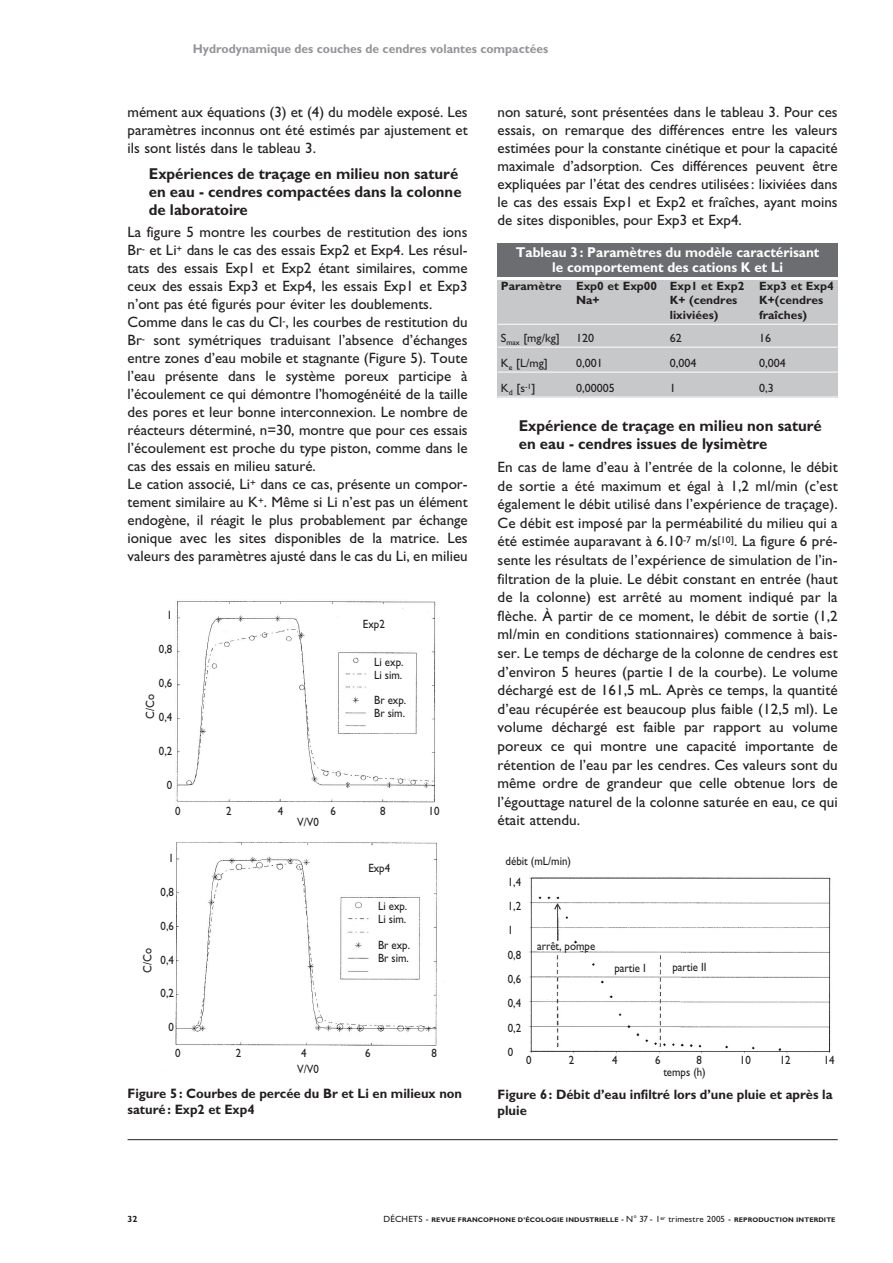
<style>
.page{position:relative;width:893px;height:1263px;background:#fff}
.page>*{position:absolute;margin:0;border:0;box-sizing:border-box;transform-origin:0 0}
.t1{font:700 15.75px/18px "Gill Sans";color:#231f20;scale:.95 1}
.t2{font:15px/18px "Gill Sans";color:#231f20;text-align:justify}
.t3{font:700 14.25px/15px "Gill Sans";color:#fff;text-align:center;scale:.95 1}
.t4{font:700 13.65px/16.5px "Gill Sans";color:#231f20;scale:.95 1}
.t5{font:700 12.75px "Gill Sans";color:#939598;scale:.95 1}
.t6{font:12px/24.3px "Gill Sans";color:#231f20;scale:.91 1}
.t7{font:700 12px/14.4px "Gill Sans";color:#231f20}
.t8{font:12px "Gill Sans";color:#231f20}
.t9{font:700 9px "Gill Sans";color:#231f20}
.t10{font:700 6.75px "Gill Sans";letter-spacing:.015em;color:#231f20}
.s1{font-weight:400;font-size:9px}
</style>
<div class="page">
<img style="left:176px;top:601px;width:260px;height:205px">
<hr style="left:128px;top:1139px;width:710px;height:1px;background:#231f20">
<img style="left:175px;top:842px;width:262px;height:204px">
<img style="left:529px;top:877px;width:302px;height:177px">
<div style="left:497px;top:243px;width:341px;height:34px;background:#6c6d70"></div>
<div style="left:497px;top:280px;width:341px;height:118px;background:#c7c8ca"></div>
<hr style="left:497px;top:324px;width:341px;height:1px;background:#fff">
<hr style="left:497px;top:347px;width:341px;height:1px;background:#fff">
<hr style="left:497px;top:372px;width:341px;height:1px;background:#fff">
<hr style="left:497px;top:397px;width:341px;height:1px;background:#fff">
<p class="t5" style="left:193px;top:44px;width:376px">Hydrodynamique des couches de cendres volantes compactées</p>
<p class="t2" style="left:128px;top:104px;width:342px">mément aux équations (3) et (4) du modèle exposé. Les paramètres inconnus ont été estimés par ajustement et ils sont listés dans le tableau 3.</p>
<p class="t1" style="left:149px;top:166px;width:331px">Expériences de traçage en milieu non saturé en eau - cendres compactées dans la colonne de laboratoire</p>
<p class="t2" style="left:128px;top:225px;width:342px;text-align:left">La figure 5 montre les courbes de restitution des ions Br<sup>-</sup> et Li<sup>+</sup> dans le cas des essais Exp2 et Exp4. Les résul&shy;tats des essais Exp1 et Exp2 étant similaires, comme ceux des essais Exp3 et Exp4, les essais Exp1 et Exp3 n’ont pas été figurés pour éviter les doublements.<br>Comme dans le cas du Cl<sup>-</sup>, les courbes de restitution du Br<sup>-</sup> sont symétriques traduisant l’absence d’échanges entre zones d’eau mobile et stagnante (Figure 5). Toute l’eau présente dans le système poreux participe à l’écoulement ce qui démontre l’homogénéité de la taille des pores et leur bonne interconnexion. Le nombre de réacteurs déterminé, n=30, montre que pour ces essais l’écoulement est proche du type piston, comme dans le cas des essais en milieu saturé.<br>Le cation associé, Li<sup>+</sup> dans ce cas, présente un compor&shy;tement similaire au K<sup>+</sup>. Même si Li n’est pas un élément endogène, il réagit le plus probablement par échange ionique avec les sites disponibles de la matrice. Les valeurs des paramètres ajusté dans le cas du Li, en milieu</p>
<p class="t6" style="left:167px;top:604px;width:7px">1</p>
<p class="t6" style="left:159px;top:638px;width:16px">0,8</p>
<p class="t6" style="left:159px;top:672px;width:16px">0,6</p>
<p class="t6" style="left:159px;top:706px;width:16px">0,4</p>
<p class="t6" style="left:159px;top:740px;width:16px">0,2</p>
<p class="t6" style="left:167px;top:774px;width:7px">0</p>
<p class="t6" style="left:139px;top:719px;width:28px;rotate:-90deg">C/Co</p>
<p class="t6" style="left:363px;top:613px;width:26px">Exp2</p>
<p class="t6" style="left:374px;top:656px;width:34px;line-height:12.9px">Li exp.<br>Li sim.</p>
<p class="t6" style="left:374px;top:695px;width:37px;line-height:12.9px">Br exp.<br>Br sim.</p>
<p class="t6" style="left:175px;top:800px;width:7px">0</p>
<p class="t6" style="left:226px;top:800px;width:7px">2</p>
<p class="t6" style="left:278px;top:800px;width:7px">4</p>
<p class="t6" style="left:330px;top:800px;width:7px">6</p>
<p class="t6" style="left:380px;top:800px;width:7px">8</p>
<p class="t6" style="left:429px;top:800px;width:13px">10</p>
<p class="t6" style="left:297px;top:810px;width:25px">V/V0</p>
<p class="t6" style="left:136px;top:973px;width:28px;rotate:-90deg">C/Co</p>
<p class="t6" style="left:168px;top:846px;width:7px">1</p>
<p class="t6" style="left:161px;top:880px;width:16px">0,8</p>
<p class="t6" style="left:161px;top:914px;width:16px">0,6</p>
<p class="t6" style="left:161px;top:948px;width:16px">0,4</p>
<p class="t6" style="left:161px;top:982px;width:16px">0,2</p>
<p class="t6" style="left:168px;top:1016px;width:7px">0</p>
<p class="t6" style="left:368px;top:857px;width:26px">Exp4</p>
<p class="t6" style="left:378px;top:901px;width:34px;line-height:12.9px">Li exp.<br>Li sim.</p>
<p class="t6" style="left:378px;top:939px;width:37px;line-height:12.9px">Br exp.<br>Br sim.</p>
<p class="t6" style="left:175px;top:1042px;width:7px">0</p>
<p class="t6" style="left:236px;top:1042px;width:7px">2</p>
<p class="t6" style="left:301px;top:1042px;width:7px">4</p>
<p class="t6" style="left:365px;top:1042px;width:7px">6</p>
<p class="t6" style="left:431px;top:1042px;width:8px">8</p>
<p class="t6" style="left:297px;top:1058px;width:25px">V/V0</p>
<p class="t4" style="left:128px;top:1086px;width:354px">Figure 5: Courbes de percée du Br et Li en milieux non saturé: Exp2 et Exp4</p>
<p class="t2" style="left:497px;top:104px;width:342px">non saturé, sont présentées dans le tableau 3. Pour ces essais, on remarque des différences entre les valeurs estimées pour la constante cinétique et pour la capacité maximale d’adsorption. Ces différences peuvent être expliquées par l’état des cendres utilisées: lixiviées dans le cas des essais Exp1 et Exp2 et fraîches, ayant moins de sites disponibles, pour Exp3 et Exp4.</p>
<p class="t3" style="left:516px;top:246px;width:321px">Tableau 3: Paramètres du modèle caractérisant le comportement des cations K et Li</p>
<p class="t7" style="left:576px;top:280px;width:259px;text-indent:-75px">Paramètre Exp0 et Exp00 Exp1 et Exp2 Exp3 et Exp4<br>Na+</p>
<p class="t7" style="left:670px;top:294px;width:69px">K+ (cendres</p>
<p class="t7" style="left:759px;top:294px;width:65px">K+(cendres</p>
<p class="t7" style="left:670px;top:309px;width:50px">lixiviées)</p>
<p class="t7" style="left:759px;top:309px;width:49px">fraîches)</p>
<p class="t8" style="left:501px;top:333px;width:61px">S<sub>max</sub> [mg/kg]</p>
<p class="t8" style="left:576px;top:333px;width:19px">120</p>
<p class="t8" style="left:670px;top:333px;width:13px">62</p>
<p class="t8" style="left:759px;top:333px;width:14px">16</p>
<p class="t8" style="left:501px;top:358px;width:48px">K<sub>e</sub> [L/mg]</p>
<p class="t8" style="left:576px;top:358px;width:28px">0,001</p>
<p class="t8" style="left:670px;top:358px;width:28px">0,004</p>
<p class="t8" style="left:759px;top:358px;width:28px">0,004</p>
<p class="t8" style="left:501px;top:383px;width:36px">K<sub>d</sub> [s<sup>-1</sup>]</p>
<p class="t8" style="left:576px;top:383px;width:40px">0,00005</p>
<p class="t8" style="left:670px;top:383px;width:7px">1</p>
<p class="t8" style="left:759px;top:383px;width:16px">0,3</p>
<p class="t1" style="left:519px;top:418px;width:320px">Expérience de traçage en milieu non saturé en eau - cendres issues de lysimètre</p>
<p class="t2" style="left:497px;top:459px;width:342px;line-height:18.6px">En cas de lame d’eau à l’entrée de la colonne, le débit de sortie a été maximum et égal à 1,2 ml/min (c’est également le débit utilisé dans l’expérience de traçage).<br>Ce débit est imposé par la perméabilité du milieu qui a été estimée auparavant à 6.10<sup>-7</sup> m/s<sup>[10]</sup>. La figure 6 pré&shy;sente les résultats de l’expérience de simulation de l’in&shy;filtration de la pluie. Le débit constant en entrée (haut de la colonne) est arrêté au moment indiqué par la flèche. À partir de ce moment, le débit de sortie (1,2 ml/min en conditions stationnaires) commence à bais&shy;ser. Le temps de décharge de la colonne de cendres est d’environ 5 heures (partie I de la courbe). Le volume déchargé est de 161,5 mL. Après ce temps, la quantité d’eau récupérée est beaucoup plus faible (12,5 ml). Le volume déchargé est faible par rapport au volume poreux ce qui montre une capacité importante de rétention de l’eau par les cendres. Ces valeurs sont du même ordre de grandeur que celle obtenue lors de l’égouttage naturel de la colonne saturée en eau, ce qui était attendu.</p>
<p class="t6" style="left:506px;top:852px;width:73px;line-height:20.7px">débit (mL/min)<br>1,4</p>
<p class="t6" style="left:508px;top:895px;width:16px">1,2<br>1<br>0,8<br>0,6<br>0,4<br>0,2<br>0</p>
<p class="t6" style="left:526px;top:1049px;width:8px">0</p>
<p class="t6" style="left:569px;top:1049px;width:8px">2</p>
<p class="t6" style="left:612px;top:1049px;width:7px">4</p>
<p class="t6" style="left:655px;top:1049px;width:7px">6</p>
<p class="t6" style="left:696px;top:1049px;width:7px">8</p>
<p class="t6" style="left:740px;top:1049px;width:13px">10</p>
<p class="t6" style="left:780px;top:1049px;width:13px">12</p>
<p class="t6" style="left:824px;top:1049px;width:14px">14</p>
<p class="t6" style="left:663px;top:1060px;width:48px">temps (h)</p>
<p class="t6" style="left:537px;top:934px;width:65px">arrêt, pompe</p>
<p class="t6" style="left:672px;top:956px;width:39px">partie II</p>
<p class="t6" style="left:614px;top:957px;width:36px">partie I</p>
<p class="t4" style="left:497px;top:1087px;width:354px">Figure 6: Débit d’eau infiltré lors d’une pluie et après la pluie</p>
<p class="t9" style="left:128px;top:1216px;width:11px">32</p>
<p class="t10" style="left:384px;top:1217px;width:453px"><span class="s1">DÉCHETS -</span> REVUE FRANCOPHONE D’ÉCOLOGIE INDUSTRIELLE <span class="s1">- N° 37 - 1</span><sup>er</sup> <span class="s1">trimestre 2005 -</span> REPRODUCTION INTERDITE</p>
</div>
